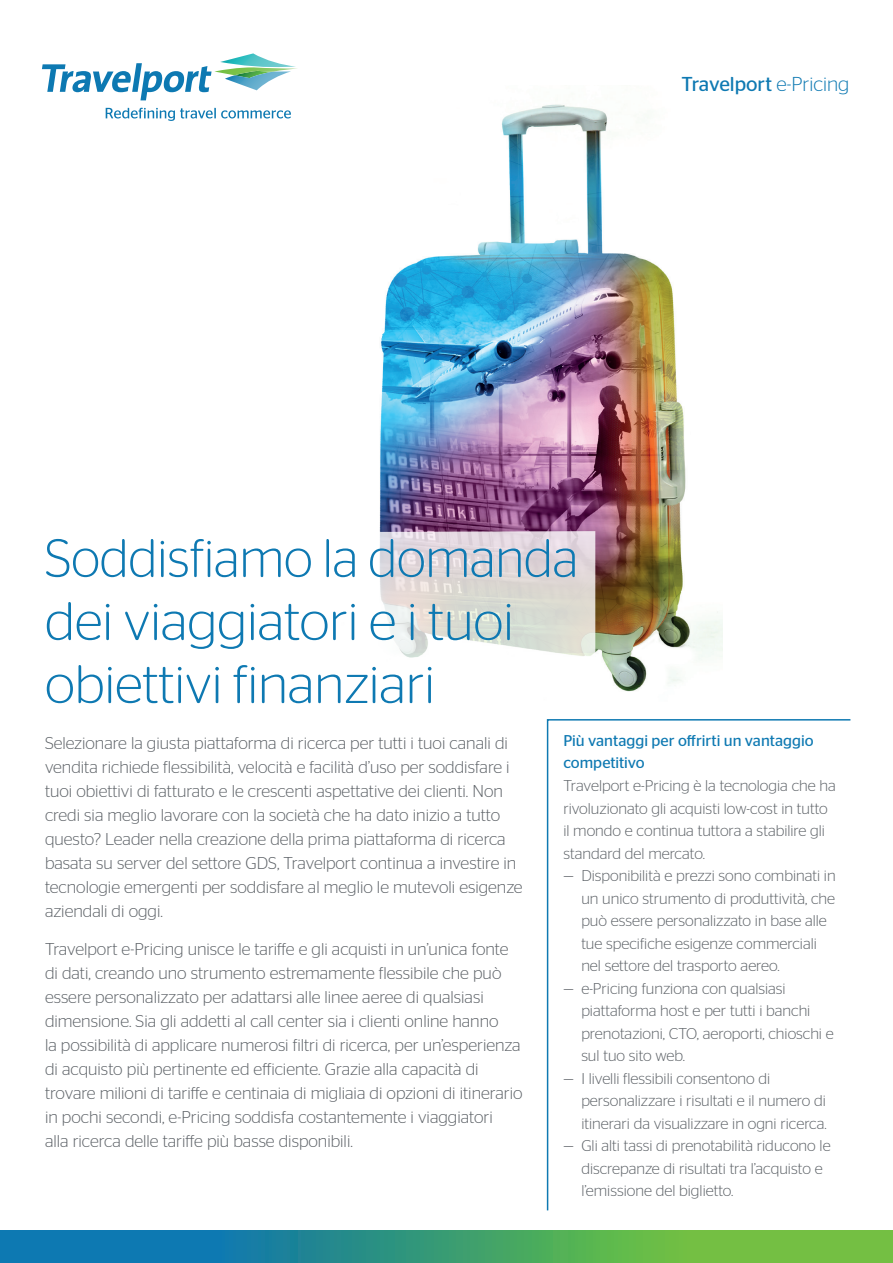
<style>
.page{position:relative;width:893px;height:1263px;background:#fff}
.page>*{position:absolute;margin:0;border:0;box-sizing:border-box;transform-origin:0 0}
.t1{font:300 54px/63px "Stag Sans Round";color:#0e79b2;scale:.96 1}
.t2{font:20.1px "Stag Sans";color:#0e79b2}
.t3{font:300 17.1px/24px "Stag Sans";color:#5c6166}
.t4{font:300 15.6px/22.5px "Stag Sans";color:#5c6166}
.t5{font:15.6px/21.8px "Stag Sans";color:#0e79b2}
.s1{font-weight:300}
</style>
<div class="page">
<img style="left:105px;top:100px;width:618px;height:592px">
<svg style="left:105px;top:531px;width:490px;height:161px"></svg>
<svg style="left:0;top:1230px;width:893px;height:33px;background:#3d9c77"></svg>
<svg style="left:546px;top:719px;width:305px;height:492px"></svg>
<svg style="left:106px;top:108px;width:185px;height:13px"></svg>
<svg style="left:42px;top:53px;width:255px;height:47px"></svg>
<p class="t2" style="left:682px;top:72px;width:169px">Travelport <span class="s1">e-Pricing</span></p>
<h1 class="t1" style="left:45px;top:526px;width:557px">Soddisfiamo la domanda dei viaggiatori e i tuoi obiettivi finanziari</h1>
<p class="t3" style="left:45px;top:731px;width:479px">Selezionare la giusta piattaforma di ricerca per tutti i tuoi canali di vendita richiede flessibilità, velocità e facilità d’uso per soddisfare i tuoi obiettivi di fatturato e le crescenti aspettative dei clienti. Non credi sia meglio lavorare con la società che ha dato inizio a tutto questo? Leader nella creazione della prima piattaforma di ricerca basata su server del settore GDS, Travelport continua a investire in tecnologie emergenti per soddisfare al meglio le mutevoli esigenze aziendali di oggi.</p>
<p class="t3" style="left:45px;top:936px;width:479px">Travelport e-Pricing unisce le tariffe e gli acquisti in un’unica fonte di dati, creando uno strumento estremamente flessibile che può essere personalizzato per adattarsi alle linee aeree di qualsiasi dimensione. Sia gli addetti al call center sia i clienti online hanno<br>la possibilità di applicare numerosi filtri di ricerca, per un’esperienza di acquisto più pertinente ed efficiente. Grazie alla capacità di trovare milioni di tariffe e centinaia di migliaia di opzioni di itinerario in pochi secondi, e-Pricing soddisfa costantemente i viaggiatori<br>alla ricerca delle tariffe più basse disponibili.</p>
<p class="t5" style="left:563px;top:730px;width:252px">Più vantaggi per offrirti un vantaggio competitivo</p>
<p class="t4" style="left:563px;top:774px;width:274px">Travelport e-Pricing è la tecnologia che ha rivoluzionato gli acquisti low-cost in tutto il mondo e continua tuttora a stabilire gli standard del mercato.</p>
<p class="t4" style="left:581px;top:864px;width:256px;text-indent:-18px">— Disponibilità e prezzi sono combinati in un unico strumento di produttività, che può essere personalizzato in base alle tue specifiche esigenze commerciali nel settore del trasporto aereo.</p>
<p class="t4" style="left:581px;top:977px;width:254px;text-indent:-18px">— e-Pricing funziona con qualsiasi piattaforma host e per tutti i banchi prenotazioni, CTO, aeroporti, chioschi e sul tuo sito web.</p>
<p class="t4" style="left:581px;top:1067px;width:247px;text-indent:-18px">— I livelli flessibili consentono di personalizzare i risultati e il numero di itinerari da visualizzare in ogni ricerca.</p>
<p class="t4" style="left:581px;top:1134px;width:251px;text-indent:-18px">— Gli alti tassi di prenotabilità riducono le discrepanze di risultati tra l’acquisto e l’emissione del biglietto.</p>
</div>
